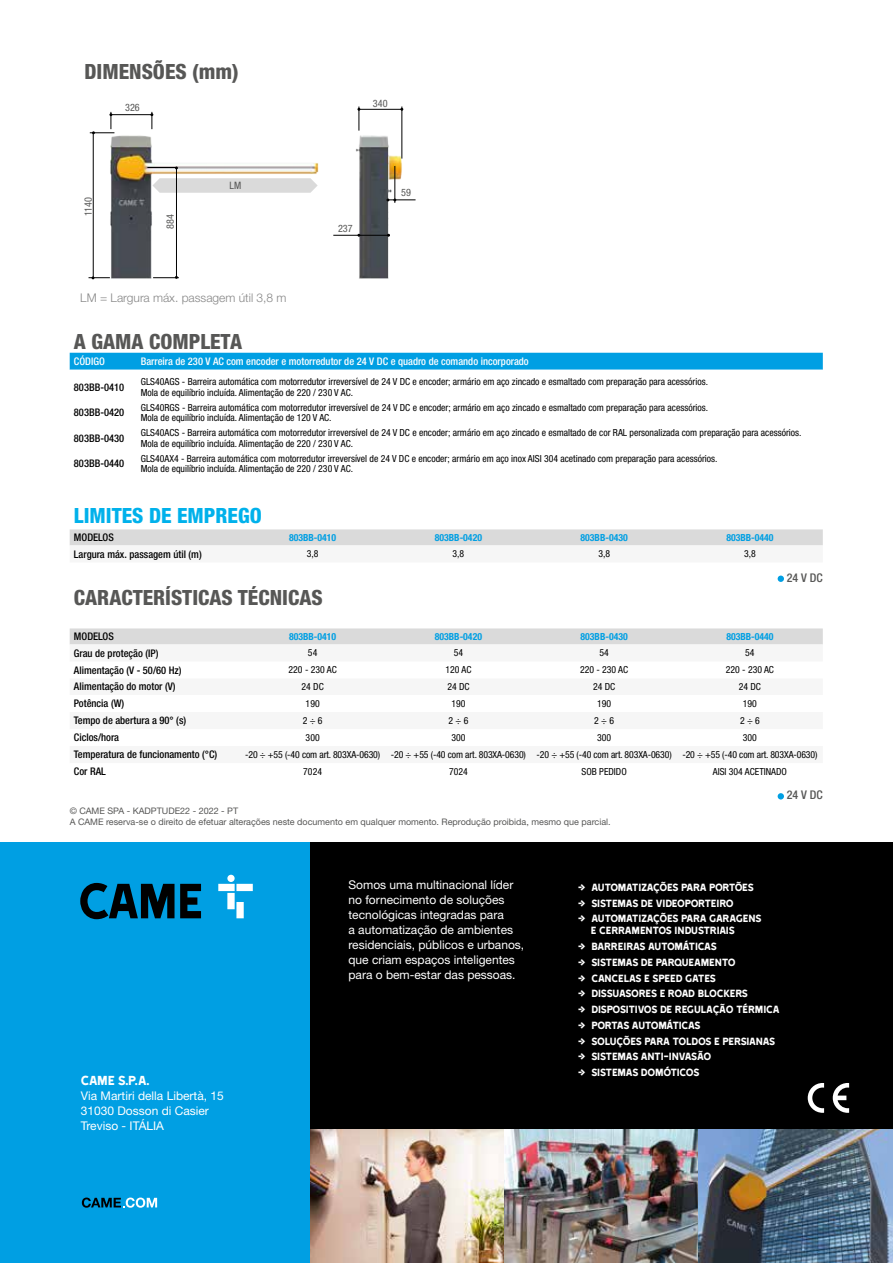
<style>
.page{position:relative;width:893px;height:1263px;background:#fff}
.page>*{position:absolute;margin:0;border:0;box-sizing:border-box;transform-origin:0 0}
.t1{font:800 condensed 21px "Helvetica Neue LTW1 G";color:#575756}
.t2{font:800 condensed 21px "Helvetica Neue LTW1 G";color:#00b1eb}
.t3{font:15px "Came Type";color:#fff}
.t4{font:12px/12px "Came Type";letter-spacing:-.025em;color:#fff}
.t5{font:12px/15px "Helvetica Neue LT Pro";color:#fff}
.t6{font:12px/15px "Helvetica Neue LTW1 G";color:#fff}
.t7{font:300 12px "Helvetica Neue LTW1 G";color:#878787}
.t8{font:500 condensed 12px "Helvetica Neue LTW1 G";color:#575756}
.t9{font:500 condensed 10.5px "Helvetica Neue LTW1 G";color:#000}
.t10{font:500 condensed 10.5px "Helvetica Neue LTW1 G";color:#fff}
.t11{font:condensed 10.2px "Helvetica Neue LTW1 G";color:#575756}
.t12{font:condensed 9.75px/10.5px "Helvetica Neue LTW1 G";color:#000}
.t13{font:700 condensed 9.75px "Helvetica Neue LTW1 G";color:#009fe3}
.t14{font:9px/10.5px "Helvetica Neue LTW1 G";color:#575756}
</style>
<div class="page">
<img style="left:110px;top:106px;width:294px;height:173px">
<hr style="left:93px;top:133px;width:1px;height:145px;background:#000">
<svg style="left:89px;top:276px;width:21px;height:3px"></svg>
<hr style="left:111px;top:114px;width:40px;height:1px;background:#000">
<svg style="left:150px;top:112px;width:3px;height:17px"></svg>
<svg style="left:90px;top:112px;width:24px;height:22px"></svg>
<svg style="left:152px;top:178px;width:166px;height:15px"></svg>
<svg style="left:153px;top:276px;width:26px;height:3px"></svg>
<hr style="left:176px;top:167px;width:1px;height:111px;background:#000">
<svg style="left:147px;top:167px;width:31px;height:2px"></svg>
<hr style="left:402px;top:107px;width:1px;height:52px;background:#000">
<hr style="left:359px;top:109px;width:42px;height:1px;background:#000">
<svg style="left:357px;top:107px;width:3px;height:24px"></svg>
<hr style="left:333px;top:235px;width:57px;height:1px;background:#000">
<svg style="left:386px;top:199px;width:30px;height:2px"></svg>
<hr style="left:395px;top:166px;width:1px;height:37px;background:#000">
<div style="left:70px;top:628px;width:753px;height:16px;background:#dadada"></div>
<svg style="left:70px;top:644px;width:753px;height:1px"></svg>
<svg style="left:778px;top:793px;width:6px;height:6px"></svg>
<svg style="left:70px;top:529px;width:753px;height:17px"></svg>
<svg style="left:778px;top:576px;width:6px;height:6px"></svg>
<div style="left:0;top:842px;width:310px;height:421px;background:#009fe3"></div>
<div style="left:310px;top:842px;width:583px;height:288px;background:#000"></div>
<img style="left:310px;top:1130px;width:583px;height:133px">
<svg style="left:808px;top:1083px;width:16px;height:30px"></svg>
<svg style="left:833px;top:1083px;width:16px;height:30px"></svg>
<svg style="left:80px;top:883px;width:121px;height:36px"></svg>
<svg style="left:218px;top:875px;width:35px;height:43px"></svg>
<div style="left:70px;top:353px;width:753px;height:17px;background:#009fe3"></div>
<svg style="left:82px;top:1197px;width:75px;height:11px"></svg>
<h1 class="t1" style="left:85px;top:58px;width:156px">DIMENSÕES (mm)</h1>
<p class="t11" style="left:125px;top:101px;width:16px">326</p>
<p class="t11" style="left:82px;top:216px;width:21px;rotate:-90deg">1140</p>
<p class="t11" style="left:164px;top:229px;width:16px;rotate:-90deg">884</p>
<p class="t11" style="left:230px;top:179px;width:13px">LM</p>
<p class="t7" style="left:80px;top:290px;width:208px">LM = Largura máx. passagem útil 3,8 m</p>
<h1 class="t1" style="left:74px;top:328px;width:170px">A GAMA COMPLETA</h1>
<p class="t11" style="left:373px;top:97px;width:16px">340</p>
<p class="t11" style="left:338px;top:223px;width:16px">237</p>
<p class="t11" style="left:401px;top:187px;width:11px">59</p>
<p class="t10" style="left:74px;top:355px;width:32px">CÓDIGO</p>
<p class="t10" style="left:141px;top:355px;width:390px">Barreira de 230 V AC com encoder e motorredutor de 24 V DC e quadro de comando incorporado</p>
<p class="t9" style="left:74px;top:381px;width:52px">803BB-0410</p>
<p class="t12" style="left:141px;top:377px;width:569px">GLS40AGS - Barreira automática com motorredutor irreversível de 24 V DC e encoder; armário em aço zincado e esmaltado com preparação para acessórios.<br>Mola de equilíbrio incluída. Alimentação de 220 / 230 V AC.</p>
<p class="t9" style="left:74px;top:406px;width:52px">803BB-0420</p>
<p class="t12" style="left:141px;top:402px;width:569px">GLS40RGS - Barreira automática com motorredutor irreversível de 24 V DC e encoder; armário em aço zincado e esmaltado com preparação para acessórios.<br>Mola de equilíbrio incluída. Alimentação de 120 V AC.</p>
<p class="t9" style="left:74px;top:432px;width:52px">803BB-0430</p>
<p class="t12" style="left:141px;top:428px;width:662px">GLS40ACS - Barreira automática com motorredutor irreversível de 24 V DC e encoder; armário em aço zincado e esmaltado de cor RAL personalizada com preparação para acessórios.<br>Mola de equilíbrio incluída. Alimentação de 220 / 230 V AC.</p>
<p class="t9" style="left:74px;top:457px;width:52px">803BB-0440</p>
<p class="t12" style="left:141px;top:453px;width:578px">GLS40AX4 - Barreira automática com motorredutor irreversível de 24 V DC e encoder; armário em aço inox AISI 304 acetinado com preparação para acessórios.<br>Mola de equilíbrio incluída. Alimentação de 220 / 230 V AC.</p>
<h1 class="t2" style="left:74px;top:503px;width:189px">LIMITES DE EMPREGO</h1>
<p class="t9" style="left:74px;top:531px;width:41px">MODELOS</p>
<p class="t13" style="left:289px;top:532px;width:49px">803BB-0410</p>
<p class="t13" style="left:435px;top:532px;width:49px">803BB-0420</p>
<p class="t13" style="left:581px;top:532px;width:49px">803BB-0430</p>
<p class="t13" style="left:726px;top:532px;width:49px">803BB-0440</p>
<p class="t9" style="left:74px;top:548px;width:129px">Largura máx. passagem útil (m)</p>
<p class="t12" style="left:307px;top:549px;width:13px">3,8</p>
<p class="t12" style="left:453px;top:549px;width:13px">3,8</p>
<p class="t12" style="left:598px;top:549px;width:13px">3,8</p>
<p class="t12" style="left:744px;top:549px;width:13px">3,8</p>
<h1 class="t1" style="left:74px;top:585px;width:250px">CARACTERÍSTICAS TÉCNICAS</h1>
<p class="t8" style="left:787px;top:570px;width:37px">24 V DC</p>
<p class="t9" style="left:74px;top:630px;width:41px">MODELOS</p>
<p class="t13" style="left:289px;top:631px;width:49px">803BB-0410</p>
<p class="t13" style="left:435px;top:631px;width:49px">803BB-0420</p>
<p class="t13" style="left:581px;top:631px;width:49px">803BB-0430</p>
<p class="t13" style="left:726px;top:631px;width:49px">803BB-0440</p>
<p class="t9" style="left:74px;top:647px;width:86px">Grau de proteção (IP)</p>
<p class="t12" style="left:308px;top:648px;width:11px">54</p>
<p class="t12" style="left:454px;top:648px;width:11px">54</p>
<p class="t12" style="left:599px;top:648px;width:11px">54</p>
<p class="t12" style="left:745px;top:648px;width:11px">54</p>
<p class="t9" style="left:74px;top:664px;width:109px">Alimentação (V - 50/60 Hz)</p>
<p class="t12" style="left:289px;top:665px;width:50px">220 - 230 AC</p>
<p class="t12" style="left:445px;top:665px;width:27px">120 AC</p>
<p class="t12" style="left:580px;top:665px;width:50px">220 - 230 AC</p>
<p class="t12" style="left:726px;top:665px;width:50px">220 - 230 AC</p>
<p class="t9" style="left:74px;top:680px;width:103px">Alimentação do motor (V)</p>
<p class="t12" style="left:302px;top:682px;width:24px">24 DC</p>
<p class="t12" style="left:447px;top:682px;width:24px">24 DC</p>
<p class="t12" style="left:593px;top:682px;width:24px">24 DC</p>
<p class="t12" style="left:739px;top:682px;width:24px">24 DC</p>
<p class="t9" style="left:74px;top:697px;width:52px">Potência (W)</p>
<p class="t12" style="left:306px;top:698px;width:16px">190</p>
<p class="t12" style="left:451px;top:698px;width:16px">190</p>
<p class="t12" style="left:597px;top:698px;width:16px">190</p>
<p class="t12" style="left:743px;top:698px;width:16px">190</p>
<p class="t9" style="left:74px;top:714px;width:114px">Tempo de abertura a 90° (s)</p>
<p class="t12" style="left:303px;top:715px;width:21px">2 ÷ 6</p>
<p class="t12" style="left:448px;top:715px;width:21px">2 ÷ 6</p>
<p class="t12" style="left:594px;top:715px;width:21px">2 ÷ 6</p>
<p class="t12" style="left:740px;top:715px;width:21px">2 ÷ 6</p>
<p class="t9" style="left:74px;top:731px;width:47px">Ciclos/hora</p>
<p class="t12" style="left:306px;top:732px;width:16px">300</p>
<p class="t12" style="left:451px;top:732px;width:16px">300</p>
<p class="t12" style="left:597px;top:732px;width:16px">300</p>
<p class="t12" style="left:743px;top:732px;width:16px">300</p>
<p class="t9" style="left:74px;top:748px;width:145px">Temperatura de funcionamento (°C)</p>
<p class="t12" style="left:245px;top:749px;width:574px">-20 ÷ +55 (-40 com art. 803XA-0630) -20 ÷ +55 (-40 com art. 803XA-0630) -20 ÷ +55 (-40 com art. 803XA-0630) -20 ÷ +55 (-40 com art. 803XA-0630)</p>
<p class="t9" style="left:74px;top:765px;width:33px">Cor RAL</p>
<p class="t12" style="left:303px;top:766px;width:20px">7024</p>
<p class="t12" style="left:449px;top:766px;width:20px">7024</p>
<p class="t12" style="left:582px;top:766px;width:47px">SOB PEDIDO</p>
<p class="t12" style="left:713px;top:766px;width:76px">AISI 304 ACETINADO</p>
<p class="t8" style="left:787px;top:788px;width:37px">24 V DC</p>
<p class="t14" style="left:70px;top:806px;width:542px">© CAME SPA - KADPTUDE22 - 2022 - PT<br>A CAME reserva-se o direito de efetuar alterações neste documento em qualquer momento. Reprodução proibida, mesmo que parcial.</p>
<h2 class="t3" style="left:81px;top:1072px;width:71px">CAME S.p.A.</h2>
<p class="t6" style="left:81px;top:1088px;width:145px">Via Martiri della Libertà, 15<br>31030 Dosson di Casier<br>Treviso - ITÁLIA</p>
<p class="t5" style="left:348px;top:877px;width:177px">Somos uma multinacional líder no fornecimento de soluções tecnológicas integradas para<br>a automatização de ambientes residenciais, públicos e urbanos, que criam espaços inteligentes para o bem-estar das pessoas.</p>
<p class="t4" style="left:578px;top:881px;width:177px">→ AUTOMATIZAÇÕES PARA PORTÕES</p>
<p class="t4" style="left:578px;top:897px;width:157px">→ SISTEMAS DE VIDEOPORTEIRO</p>
<p class="t4" style="left:591px;top:912px;width:172px;text-indent:-13px">→ AUTOMATIZAÇÕES PARA GARAGENS<br>E CERRAMENTOS INDUSTRIAIS</p>
<p class="t4" style="left:578px;top:940px;width:140px">→ BARREIRAS AUTOMÁTICAS</p>
<p class="t4" style="left:578px;top:956px;width:159px">→ SISTEMAS DE PARQUEAMENTO</p>
<p class="t4" style="left:578px;top:972px;width:139px">→ CANCELAS E SPEED GATES</p>
<p class="t4" style="left:578px;top:987px;width:171px">→ DISSUASORES E ROAD BLOCKERS</p>
<p class="t4" style="left:578px;top:1003px;width:203px">→ DISPOSITIVOS DE REGULAÇÃO TÉRMICA</p>
<p class="t4" style="left:578px;top:1019px;width:124px">→ PORTAS AUTOMÁTICAS</p>
<p class="t4" style="left:578px;top:1035px;width:199px">→ SOLUÇÕES PARA TOLDOS E PERSIANAS</p>
<p class="t4" style="left:578px;top:1050px;width:135px">→ SISTEMAS ANTI-INVASÃO</p>
<p class="t4" style="left:578px;top:1066px;width:123px">→ SISTEMAS DOMÓTICOS</p>
</div>
